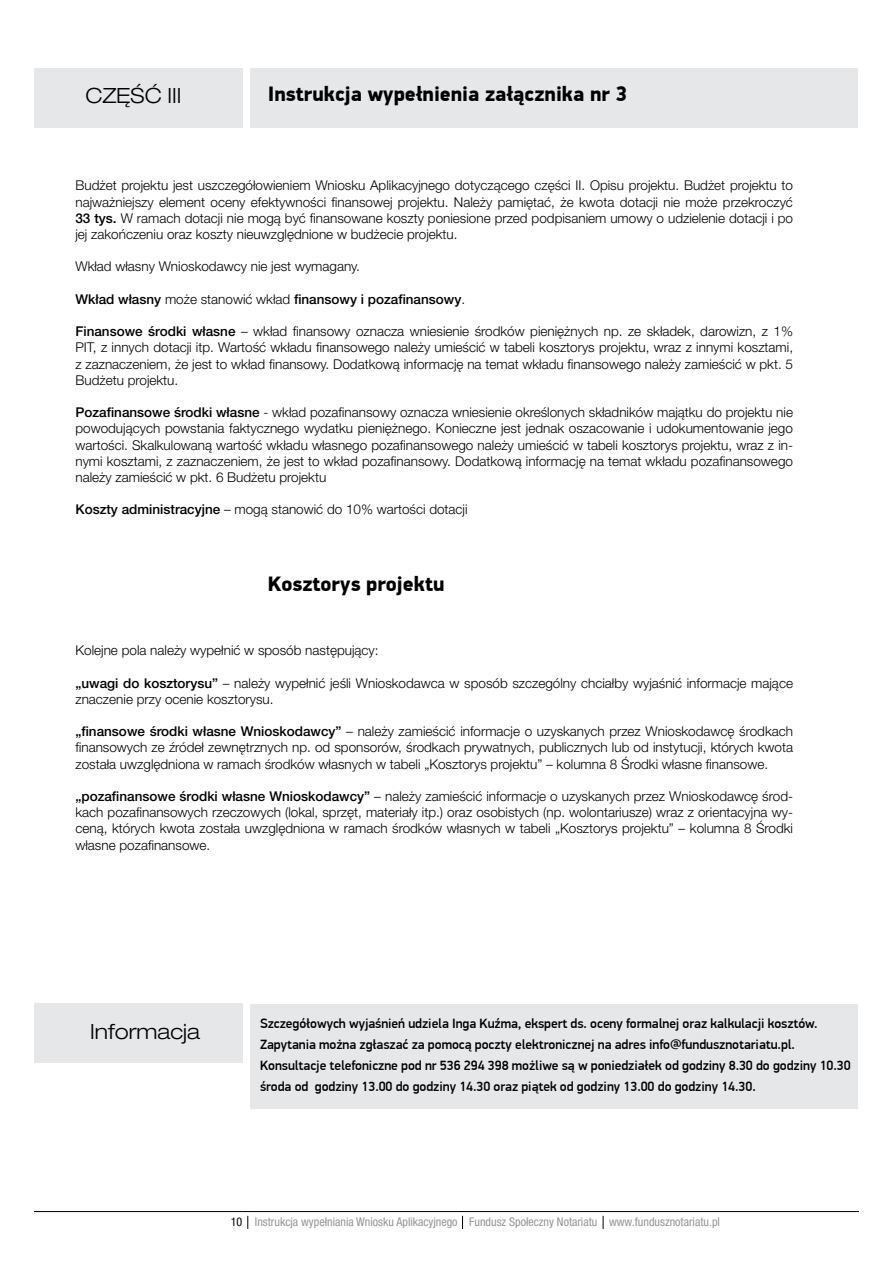
<style>
.page{position:relative;width:893px;height:1263px;background:#fff}
.page>*{position:absolute;margin:0;border:0;box-sizing:border-box;transform-origin:0 0}
.t1{font:900 21px "PF Din Display Pro";color:#000}
.t2{font:300 expanded 21px "Helvetica Neue LT Pro";color:#000}
.t3{font:300 13.5px/16.2px "Helvetica Neue LT Pro";color:#000;text-align:justify}
.t4{font:500 13.5px/21.1px "PF Din Display Pro";letter-spacing:-.005em;color:#000}
.t5{font:500 13.5px "Helvetica Neue LT Pro";color:#000}
.t6{font:condensed 12px "Helvetica Neue LT Pro";color:#939598}
.s1{font-weight:500}
.s2{font-weight:300}
.s3{color:#000}
</style>
<div class="page">
<svg style="left:247px;top:1216px;width:1px;height:13px"></svg>
<svg style="left:462px;top:1216px;width:1px;height:13px"></svg>
<svg style="left:603px;top:1216px;width:1px;height:13px"></svg>
<hr style="left:34px;top:1211px;width:825px;height:1px;background:#000">
<div style="left:34px;top:68px;width:209px;height:60px;background:#e6e7e8"></div>
<div style="left:250px;top:68px;width:607px;height:60px;background:#e6e7e8"></div>
<div style="left:34px;top:1003px;width:209px;height:60px;background:#e6e7e8"></div>
<div style="left:250px;top:1003px;width:607px;height:105px;background:#e6e7e8"></div>
<h1 class="t2" style="left:86px;top:83px;width:98px">CZĘŚĆ III</h1>
<h1 class="t1" style="left:268px;top:81px;width:361px">Instrukcja wypełnienia załącznika nr 3</h1>
<p class="t3" style="left:75px;top:177px;width:719px">Budżet projektu jest uszczegółowieniem Wniosku Aplikacyjnego dotyczącego części II. Opisu projektu. Budżet projektu to najważniejszy element oceny efektywności finansowej projektu. Należy pamiętać, że kwota dotacji nie może przekroczyć <span class="s1">33 tys.</span> W ramach dotacji nie mogą być finansowane koszty poniesione przed podpisaniem umowy o udzielenie dotacji i po jej zakończeniu oraz koszty nieuwzględnione w budżecie projektu.</p>
<p class="t3" style="left:75px;top:258px;width:286px">Wkład własny Wnioskodawcy nie jest wymagany.</p>
<p class="t5" style="left:75px;top:291px;width:391px">Wkład własny <span class="s2">może stanowić wkład</span> finansowy i pozafinansowy<span class="s2">.</span></p>
<p class="t3" style="left:75px;top:323px;width:719px"><span class="s1">Finansowe środki własne</span> – wkład finansowy oznacza wniesienie środków pieniężnych np. ze składek, darowizn, z 1% PIT, z innych dotacji itp. Wartość wkładu finansowego należy umieścić w tabeli kosztorys projektu, wraz z innymi kosztami, z zaznaczeniem, że jest to wkład finansowy. Dodatkową informację na temat wkładu finansowego należy zamieścić w pkt. 5<br>Budżetu projektu.</p>
<p class="t3" style="left:75px;top:404px;width:719px"><span class="s1">Pozafinansowe środki własne</span> - wkład pozafinansowy oznacza wniesienie określonych składników majątku do projektu nie powodujących powstania faktycznego wydatku pieniężnego. Konieczne jest jednak oszacowanie i udokumentowanie jego wartości. Skalkulowaną wartość wkładu własnego pozafinansowego należy umieścić w tabeli kosztorys projektu, wraz z in&shy;nymi kosztami, z zaznaczeniem, że jest to wkład pozafinansowy. Dodatkową informację na temat wkładu pozafinansowego należy zamieścić w pkt. 6 Budżetu projektu</p>
<p class="t3" style="left:75px;top:501px;width:394px"><span class="s1">Koszty administracyjne</span> – mogą stanowić do 10% wartości dotacji</p>
<h1 class="t1" style="left:268px;top:571px;width:178px">Kosztorys projektu</h1>
<p class="t3" style="left:75px;top:642px;width:305px">Kolejne pola należy wypełnić w sposób następujący:</p>
<p class="t3" style="left:75px;top:674px;width:719px"><span class="s1">„uwagi do kosztorysu”</span> – należy wypełnić jeśli Wnioskodawca w sposób szczególny chciałby wyjaśnić informacje mające znaczenie przy ocenie kosztorysu.</p>
<p class="t3" style="left:75px;top:723px;width:719px"><span class="s1">„finansowe środki własne Wnioskodawcy”</span> – należy zamieścić informacje o uzyskanych przez Wnioskodawcę środkach finansowych ze źródeł zewnętrznych np. od sponsorów, środkach prywatnych, publicznych lub od instytucji, których kwota została uwzględniona w ramach środków własnych w tabeli „Kosztorys projektu” – kolumna 8 Środki własne finansowe.</p>
<p class="t3" style="left:75px;top:788px;width:719px"><span class="s1">„pozafinansowe środki własne Wnioskodawcy”</span> – należy zamieścić informacje o uzyskanych przez Wnioskodawcę środ&shy;kach pozafinansowych rzeczowych (lokal, sprzęt, materiały itp.) oraz osobistych (np. wolontariusze) wraz z orientacyjna wy&shy;ceną, których kwota została uwzględniona w ramach środków własnych w tabeli „Kosztorys projektu” – kolumna 8 Środki własne pozafinansowe.</p>
<h1 class="t2" style="left:90px;top:1019px;width:111px">Informacja</h1>
<p class="t4" style="left:260px;top:1013px;width:592px">Szczegółowych wyjaśnień udziela Inga Kuźma, ekspert ds. oceny formalnej oraz kalkulacji kosztów.<br>Zapytania można zgłaszać za pomocą poczty elektronicznej na adres info@fundusznotariatu.pl.<br>Konsultacje telefoniczne pod nr 536 294 398 możliwe są w poniedziałek od godziny 8.30 do godziny 10.30 środa od godziny 13.00 do godziny 14.30 oraz piątek od godziny 13.00 do godziny 14.30.</p>
<p class="t6" style="left:231px;top:1215px;width:491px"><span class="s3">10</span> Instrukcja wypełniania Wniosku Aplikacyjnego Fundusz Społeczny Notariatu www.fundusznotariatu.pl</p>
</div>
